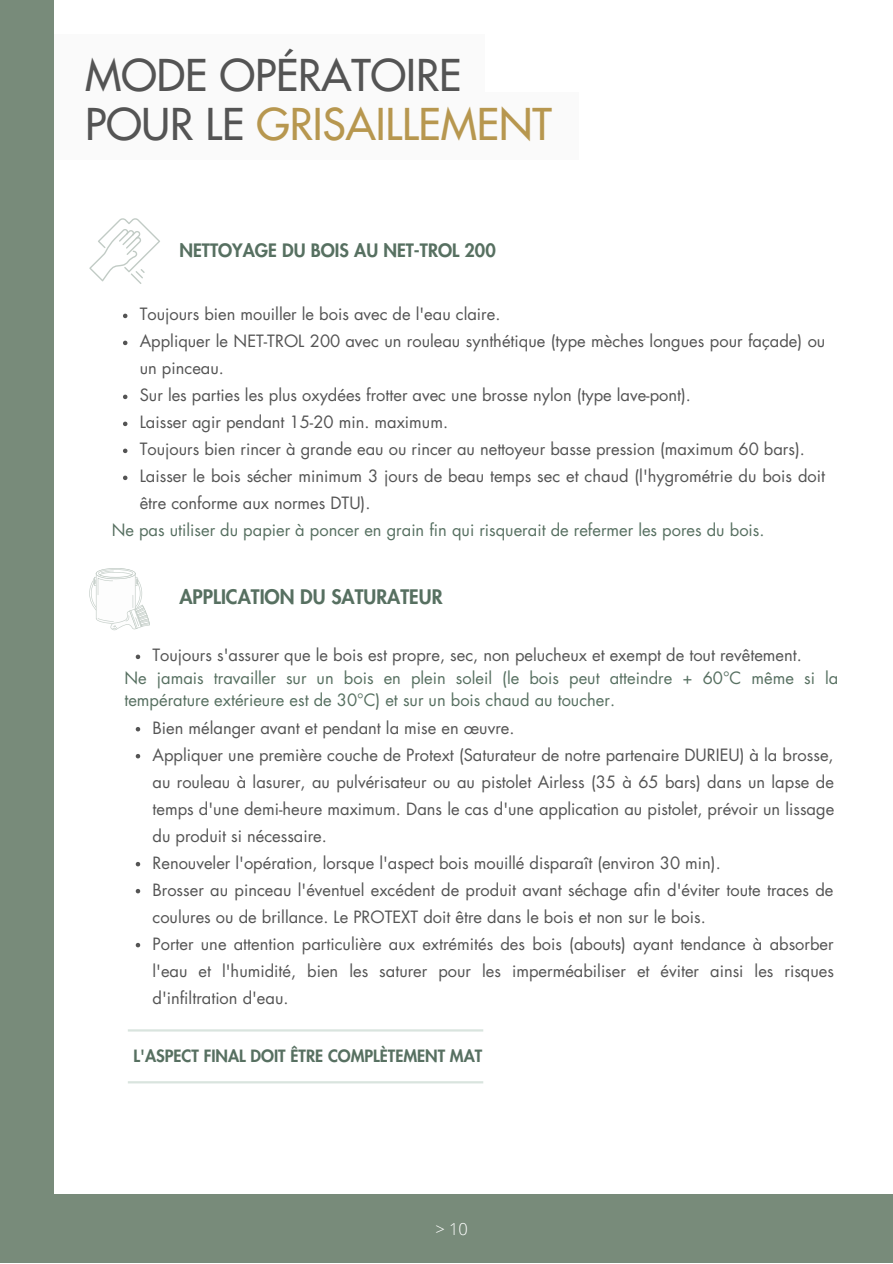
<style>
.page{position:relative;width:893px;height:1264px;background:#fff}
.page>*{position:absolute;margin:0;border:0;box-sizing:border-box;transform-origin:0 0}
.t1{font:500 42.6px/48.3px "Futura LT Pro";color:#545454}
.t2{font:800 19.5px "Futura LT Pro";color:#577061}
.t3{font:800 18px "Futura LT Pro";color:#577061}
.t4{font:16.5px/27px "Futura LT Pro";color:#545454}
.t5{font:16.5px/22.5px "Futura LT Pro";color:#577061}
.t6{font:800 16.5px "Futura LT Pro";color:#577061}
.t7{font:300 16.5px "Open Sans";color:#fff}
.s1{color:#b7974f}
</style>
<div class="page">
<div style="left:0;top:92px;width:578px;height:67px;background:#fafafa"></div>
<div style="left:0;top:34px;width:484px;height:68px;background:#fafafa"></div>
<svg style="left:89px;top:218px;width:71px;height:66px"></svg>
<svg style="left:123px;top:314px;width:4px;height:4px"></svg>
<svg style="left:123px;top:340px;width:4px;height:5px"></svg>
<svg style="left:123px;top:394px;width:4px;height:5px"></svg>
<svg style="left:123px;top:421px;width:4px;height:5px"></svg>
<svg style="left:123px;top:448px;width:4px;height:5px"></svg>
<svg style="left:123px;top:475px;width:4px;height:5px"></svg>
<svg style="left:136px;top:654px;width:4px;height:5px"></svg>
<svg style="left:136px;top:727px;width:4px;height:4px"></svg>
<svg style="left:136px;top:754px;width:4px;height:4px"></svg>
<svg style="left:136px;top:862px;width:4px;height:4px"></svg>
<svg style="left:136px;top:889px;width:4px;height:4px"></svg>
<svg style="left:136px;top:942px;width:4px;height:5px"></svg>
<hr style="left:128px;top:1029px;width:355px;height:2px;background:#d9e4de">
<hr style="left:128px;top:1081px;width:355px;height:2px;background:#d9e4de">
<svg style="left:89px;top:568px;width:61px;height:63px"></svg>
<div style="left:0;top:0;width:54px;height:1262px;background:#788b7a"></div>
<div style="left:0;top:1194px;width:892px;height:68px;background:#788b7a"></div>
<h1 class="t1" style="left:85px;top:53px;width:468px">MODE OPÉRATOIRE<br>POUR LE <span class="s1">GRISAILLEMENT</span></h1>
<p class="t3" style="left:179px;top:242px;width:318px">NETTOYAGE DU BOIS AU NET-TROL 200</p>
<p class="t4" style="left:140px;top:301px;width:687px">Toujours bien mouiller le bois avec de l'eau claire.<br>Appliquer le NET-TROL 200 avec un rouleau synthétique (type mèches longues pour façade) ou un pinceau.<br>Sur les parties les plus oxydées frotter avec une brosse nylon (type lave-pont).<br>Laisser agir pendant 15-20 min. maximum.<br>Toujours bien rincer à grande eau ou rincer au nettoyeur basse pression (maximum 60 bars).<br>Laisser le bois sécher minimum 3 jours de beau temps sec et chaud (l'hygrométrie du bois doit être conforme aux normes DTU).</p>
<p class="t5" style="left:112px;top:519px;width:654px">Ne pas utiliser du papier à poncer en grain fin qui risquerait de refermer les pores du bois.</p>
<p class="t2" style="left:179px;top:588px;width:264px">APPLICATION DU SATURATEUR</p>
<p class="t4" style="left:152px;top:642px;width:650px">Toujours s'assurer que le bois est propre, sec, non pelucheux et exempt de tout revêtement.</p>
<p class="t5" style="left:124px;top:667px;width:715px">Ne jamais travailler sur un bois en plein soleil (le bois peut atteindre + 60°C même si la température extérieure est de 30°C) et sur un bois chaud au toucher.</p>
<p class="t4" style="left:152px;top:714px;width:683px">Bien mélanger avant et pendant la mise en œuvre.<br>Appliquer une première couche de Protext (Saturateur de notre partenaire DURIEU) à la brosse, au rouleau à lasurer, au pulvérisateur ou au pistolet Airless (35 à 65 bars) dans un lapse de temps d'une demi-heure maximum. Dans le cas d'une application au pistolet, prévoir un lissage du produit si nécessaire.<br>Renouveler l'opération, lorsque l'aspect bois mouillé disparaît (environ 30 min).<br>Brosser au pinceau l'éventuel excédent de produit avant séchage afin d'éviter toute traces de coulures ou de brillance. Le PROTEXT doit être dans le bois et non sur le bois.<br>Porter une attention particulière aux extrémités des bois (abouts) ayant tendance à absorber l'eau et l'humidité, bien les saturer pour les imperméabiliser et éviter ainsi les risques d'infiltration d'eau.</p>
<p class="t6" style="left:133px;top:1048px;width:350px">L'ASPECT FINAL DOIT ÊTRE COMPLÈTEMENT MAT</p>
<p class="t7" style="left:435px;top:1217px;width:34px">&gt; 10</p>
<p class="t7" style="left:450px;top:1217px;width:20px">21</p>
</div>
